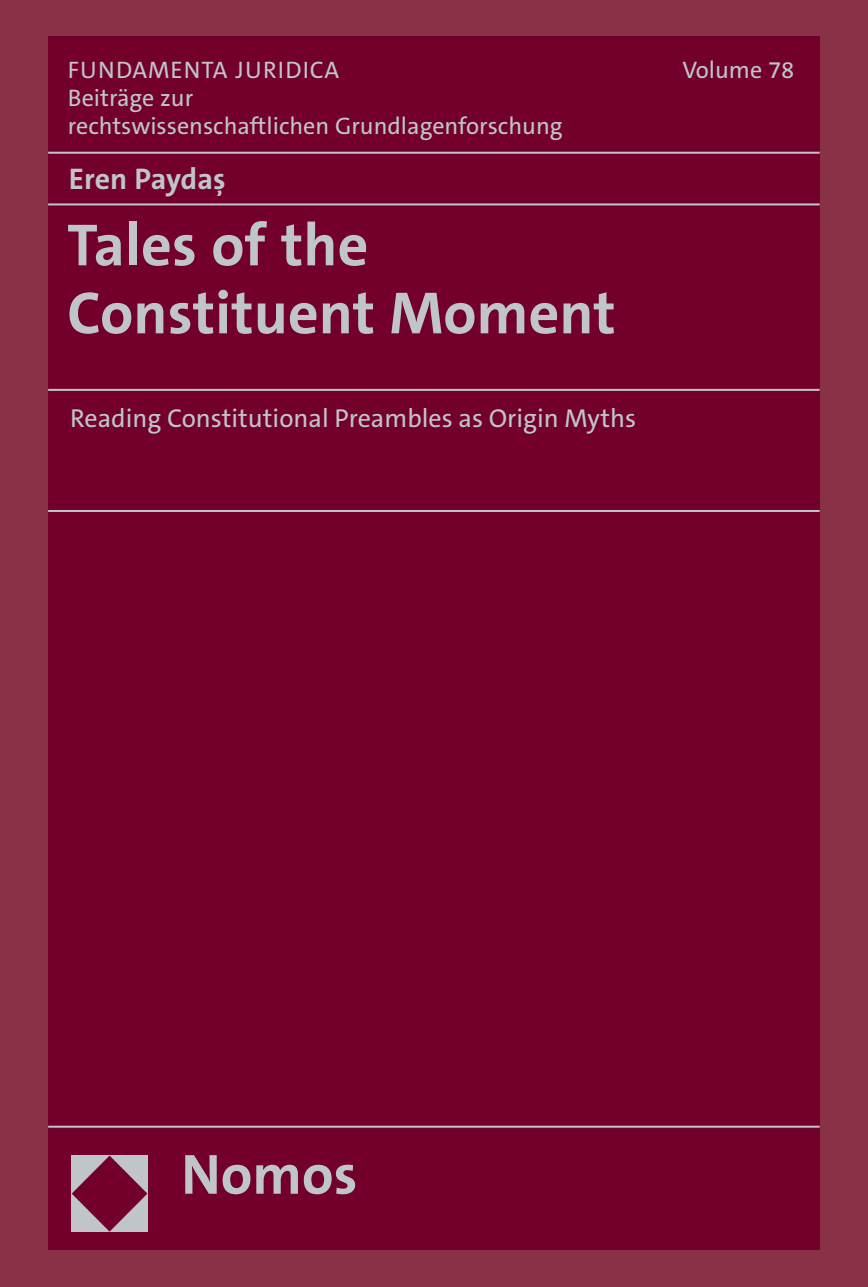
<style>
.page{position:relative;width:868px;height:1287px;background:#fff}
.page>*{position:absolute;margin:0;border:0;box-sizing:border-box;transform-origin:0 0}
.t1{font:700 60px/68px "The Sans C5";color:#bfc5c8}
.t2{font:700 57.2px "The Sans C5";color:#bfc5c8}
.t3{font:700 30px "The Sans C5";letter-spacing:-.005em;color:#bfc5c8}
.t4{font:26px "The Sans C5";color:#bfc5c8}
.t5{font:24px/28px "The Sans C5";color:#bfc5c8}
.t6{font:24px "The Sans C5";letter-spacing:.04em;color:#bfc5c8}
</style>
<div class="page">
<div style="left:0;top:0;width:867px;height:1287px;background:#893147"></div>
<div style="left:48px;top:37px;width:771px;height:1213px;background:#72002b"></div>
<hr style="left:48px;top:152px;width:771px;height:2px;background:#bfc5c8">
<hr style="left:48px;top:510px;width:771px;height:2px;background:#bfc5c8">
<hr style="left:48px;top:203px;width:771px;height:2px;background:#bfc5c8">
<hr style="left:48px;top:389px;width:771px;height:2px;background:#bfc5c8">
<div style="left:71px;top:1155px;width:77px;height:77px;background:#bfc5c8"></div>
<svg style="left:72px;top:1156px;width:75px;height:76px"></svg>
<hr style="left:48px;top:1126px;width:771px;height:2px;background:#bfc5c8">
<p class="t6" style="left:68px;top:55px;width:273px">FUNDAMENTA JURIDICA</p>
<p class="t5" style="left:682px;top:57px;width:114px">Volume 78</p>
<p class="t5" style="left:68px;top:85px;width:496px">Beiträge zur<br>rechtswissenschaftlichen Grundlagenforschung</p>
<p class="t3" style="left:69px;top:159px;width:158px">Eren Paydaş</p>
<h1 class="t1" style="left:67px;top:212px;width:550px">Tales of the<br>Constituent Moment</h1>
<p class="t4" style="left:70px;top:401px;width:567px">Reading Constitutional Preambles as Origin Myths</p>
<h2 class="t2" style="left:181px;top:1138px;width:178px">Nomos</h2>
</div>
